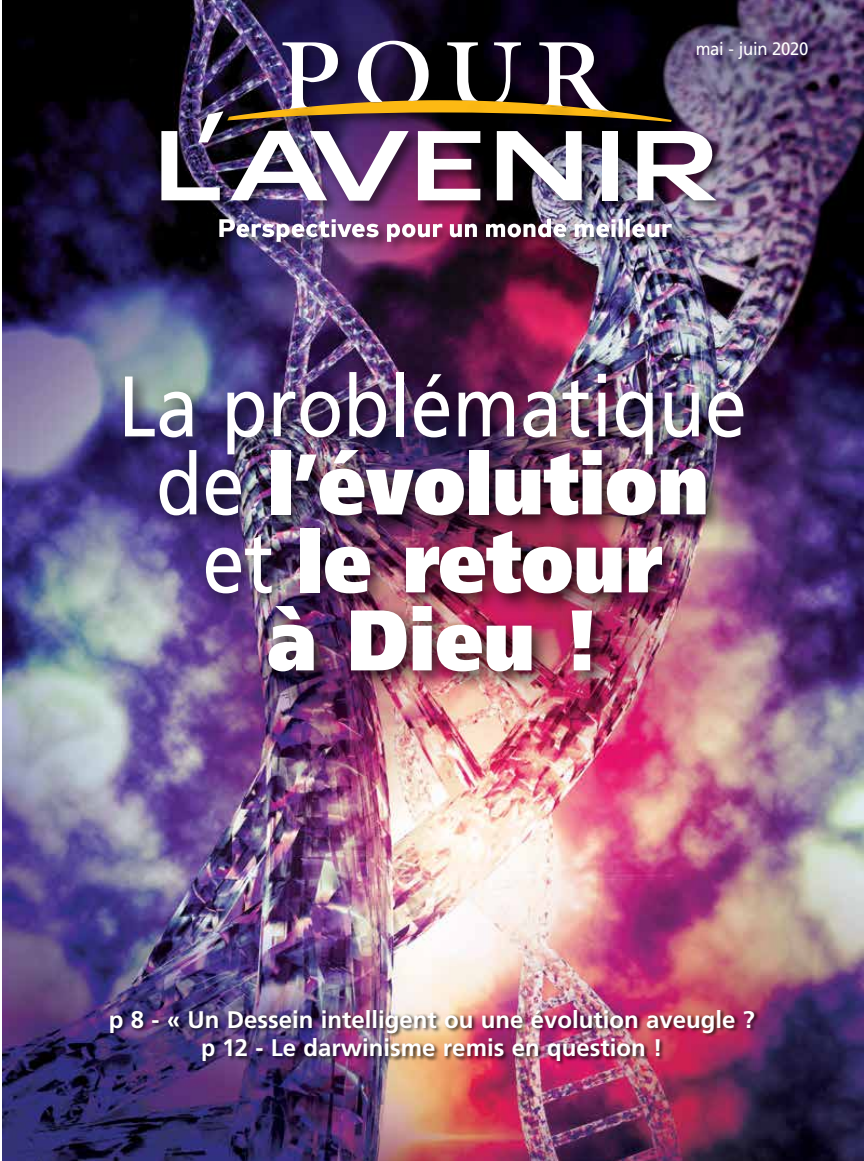
<style>
.page{position:relative;width:864px;height:1161px;background:#fff}
.page>*{position:absolute;margin:0;border:0;box-sizing:border-box;transform-origin:0 0}
.t1{font:900 85.8px/78px "Frutiger";color:#fff;text-align:center;scale:.88 1}
.t2{font:700 24px/28.5px "Frutiger";color:#fff;text-align:center}
.t3{font:18px "Frutiger";letter-spacing:-.015em;color:#fff;scale:.93 1}
.s1{font-weight:400}
</style>
<div class="page">
<img style="left:2px;top:0;width:862px;height:1161px">
<div style="left:217px;top:217px;width:32px;height:34px;background:#000;opacity:.5"></div>
<div style="left:235px;top:222px;width:28px;height:29px;background:#000;opacity:.5"></div>
<div style="left:249px;top:222px;width:26px;height:29px;background:#000;opacity:.5"></div>
<div style="left:261px;top:222px;width:27px;height:29px;background:#000;opacity:.5"></div>
<div style="left:274px;top:222px;width:30px;height:34px;background:#000;opacity:.5"></div>
<div style="left:290px;top:222px;width:28px;height:29px;background:#000;opacity:.5"></div>
<div style="left:305px;top:222px;width:26px;height:29px;background:#000;opacity:.5"></div>
<div style="left:318px;top:219px;width:25px;height:32px;background:#000;opacity:.5"></div>
<div style="left:329px;top:218px;width:21px;height:33px;background:#000;opacity:.5"></div>
<div style="left:336px;top:222px;width:29px;height:29px;background:#000;opacity:.5"></div>
<div style="left:350px;top:222px;width:28px;height:29px;background:#000;opacity:.5"></div>
<div style="left:365px;top:222px;width:27px;height:29px;background:#000;opacity:.5"></div>
<img style="left:219px;top:219px;width:160px;height:23px">
<div style="left:385px;top:222px;width:29px;height:34px;background:#000;opacity:.5"></div>
<div style="left:400px;top:222px;width:29px;height:29px;background:#000;opacity:.5"></div>
<div style="left:416px;top:222px;width:28px;height:29px;background:#000;opacity:.5"></div>
<div style="left:431px;top:222px;width:25px;height:29px;background:#000;opacity:.5"></div>
<svg style="left:387px;top:224px;width:55px;height:18px"></svg>
<div style="left:448px;top:222px;width:28px;height:29px;background:#000;opacity:.5"></div>
<div style="left:463px;top:222px;width:28px;height:29px;background:#000;opacity:.5"></div>
<svg style="left:450px;top:224px;width:27px;height:13px"></svg>
<div style="left:484px;top:222px;width:35px;height:29px;background:#000;opacity:.5"></div>
<div style="left:506px;top:222px;width:29px;height:29px;background:#000;opacity:.5"></div>
<div style="left:521px;top:222px;width:28px;height:29px;background:#000;opacity:.5"></div>
<div style="left:536px;top:217px;width:29px;height:34px;background:#000;opacity:.5"></div>
<div style="left:552px;top:222px;width:28px;height:29px;background:#000;opacity:.5"></div>
<svg style="left:486px;top:218px;width:81px;height:19px"></svg>
<div style="left:573px;top:222px;width:35px;height:29px;background:#000;opacity:.5"></div>
<div style="left:595px;top:222px;width:28px;height:29px;background:#000;opacity:.5"></div>
<div style="left:609px;top:218px;width:21px;height:33px;background:#000;opacity:.5"></div>
<div style="left:616px;top:217px;width:21px;height:34px;background:#000;opacity:.5"></div>
<div style="left:623px;top:217px;width:21px;height:34px;background:#000;opacity:.5"></div>
<div style="left:631px;top:222px;width:28px;height:29px;background:#000;opacity:.5"></div>
<div style="left:645px;top:222px;width:28px;height:29px;background:#000;opacity:.5"></div>
<div style="left:660px;top:222px;width:26px;height:29px;background:#000;opacity:.5"></div>
<img style="left:575px;top:218px;width:97px;height:19px">
<div style="left:356px;top:38px;width:87px;height:78px;background:#000;opacity:.5"></div>
<div style="left:635px;top:129px;width:94px;height:86px;background:#000;opacity:.5"></div>
<div style="left:495px;top:129px;width:101px;height:86px;background:#000;opacity:.5"></div>
<div style="left:416px;top:129px;width:79px;height:86px;background:#000;opacity:.5"></div>
<div style="left:229px;top:129px;width:111px;height:85px;background:#000;opacity:.5"></div>
<div style="left:309px;top:129px;width:113px;height:86px;background:#000;opacity:.5"></div>
<div style="left:159px;top:129px;width:75px;height:86px;background:#000;opacity:.5"></div>
<div style="left:599px;top:129px;width:33px;height:86px;background:#000;opacity:.5"></div>
<img style="left:161px;top:41px;width:556px;height:160px">
<div style="left:117px;top:365px;width:645px;height:326px;background:#000;opacity:.75"></div>
<div style="left:110px;top:1009px;width:650px;height:58px;background:#000;opacity:.75"></div>
<p class="t3" style="left:696px;top:39px;width:123px">mai - juin 2020</p>
<h1 class="t1" style="left:118px;top:367px;width:716px"><span class="s1">La problématique de</span> l’évolution <span class="s1">et</span> le retour<br>à Dieu !</h1>
<p class="t2" style="left:109px;top:1005px;width:648px">p 8 - « Un Dessein intelligent ou une évolution aveugle ? p 12 - Le darwinisme remis en question !</p>
</div>
